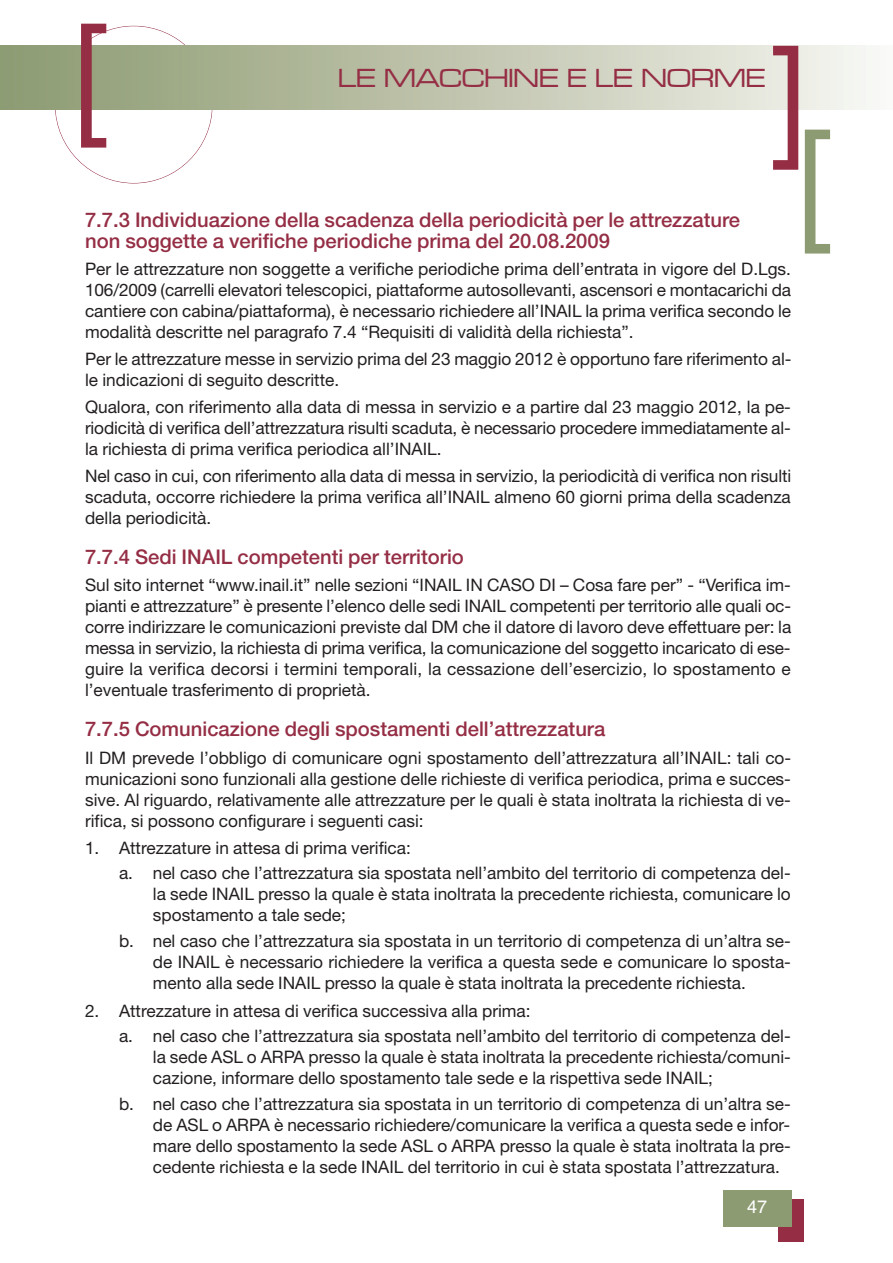
<style>
.page{position:relative;width:893px;height:1263px;background:#fff}
.page>*{position:absolute;margin:0;border:0;box-sizing:border-box;transform-origin:0 0}
.t1{font:27px "Microgramma D Medi Exte";color:#952e45}
.t2{font:500 20.25px/21px "Helvetica Neue";color:#952e45}
.t3{font:18px "Helvetica";color:#fff}
.t4{font:17.25px/21px "Helvetica Neue";color:#231f20;text-align:justify}
</style>
<div class="page">
<div style="left:778px;top:1199px;width:26px;height:43px;background:#952e45"></div>
<div style="left:723px;top:1191px;width:68px;height:36px;background:#8d9b73"></div>
<div style="left:0;top:46px;width:893px;height:64px;background:linear-gradient(to right,#8a986d,#f6f5f1)"></div>
<hr style="left:0;top:46px;width:1px;height:64px;background:#8c9c73">
<svg style="left:773px;top:46px;width:25px;height:124px"></svg>
<svg style="left:81px;top:24px;width:25px;height:124px"></svg>
<svg style="left:805px;top:130px;width:25px;height:124px"></svg>
<p class="t1" style="left:338px;top:62px;width:429px">LE MACCHINE E LE NORME</p>
<p class="t2" style="left:85px;top:211px;width:657px">7.7.3 Individuazione della scadenza della periodicità per le attrezzature non soggette a verifiche periodiche prima del 20.08.2009</p>
<p class="t4" style="left:85px;top:260px;width:708px">Per le attrezzature non soggette a verifiche periodiche prima dell’entrata in vigore del D.Lgs.<br>106/2009 (carrelli elevatori telescopici, piattaforme autosollevanti, ascensori e montacarichi da cantiere con cabina/piattaforma), è necessario richiedere all’INAIL la prima verifica secondo le modalità descritte nel paragrafo 7.4 “Requisiti di validità della richiesta”.</p>
<p class="t4" style="left:85px;top:350px;width:708px">Per le attrezzature messe in servizio prima del 23 maggio 2012 è opportuno fare riferimento al&shy;le indicazioni di seguito descritte.</p>
<p class="t4" style="left:85px;top:398px;width:707px">Qualora, con riferimento alla data di messa in servizio e a partire dal 23 maggio 2012, la pe&shy;riodicità di verifica dell’attrezzatura risulti scaduta, è necessario procedere immediatamente al&shy;la richiesta di prima verifica periodica all’INAIL.</p>
<p class="t4" style="left:85px;top:467px;width:708px">Nel caso in cui, con riferimento alla data di messa in servizio, la periodicità di verifica non risulti scaduta, occorre richiedere la prima verifica all’INAIL almeno 60 giorni prima della scadenza della periodicità.</p>
<p class="t2" style="left:85px;top:548px;width:380px">7.7.4 Sedi INAIL competenti per territorio</p>
<p class="t4" style="left:85px;top:576px;width:708px">Sul sito internet “www.inail.it” nelle sezioni “INAIL IN CASO DI – Cosa fare per” - “Verifica im&shy;pianti e attrezzature” è presente l’elenco delle sedi INAIL competenti per territorio alle quali oc&shy;corre indirizzare le comunicazioni previste dal DM che il datore di lavoro deve effettuare per: la messa in servizio, la richiesta di prima verifica, la comunicazione del soggetto incaricato di ese&shy;guire la verifica decorsi i termini temporali, la cessazione dell’esercizio, lo spostamento e l’eventuale trasferimento di proprietà.</p>
<p class="t2" style="left:85px;top:720px;width:522px">7.7.5 Comunicazione degli spostamenti dell’attrezzatura</p>
<p class="t4" style="left:85px;top:749px;width:708px">Il DM prevede l’obbligo di comunicare ogni spostamento dell’attrezzatura all’INAIL: tali co&shy;municazioni sono funzionali alla gestione delle richieste di verifica periodica, prima e succes&shy;sive. Al riguardo, relativamente alle attrezzature per le quali è stata inoltrata la richiesta di ve&shy;rifica, si possono configurare i seguenti casi:</p>
<p class="t4" style="left:119px;top:837px;width:673px;line-height:25.2px;text-indent:-34px">1. Attrezzature in attesa di prima verifica:<br>a. nel caso che l’attrezzatura sia spostata nell’ambito del territorio di competenza del-</p>
<p class="t4" style="left:153px;top:885px;width:639px">la sede INAIL presso la quale è stata inoltrata la precedente richiesta, comunicare lo spostamento a tale sede;</p>
<p class="t4" style="left:153px;top:931px;width:640px;text-indent:-34px">b. nel caso che l’attrezzatura sia spostata in un territorio di competenza di un’altra se&shy;de INAIL è necessario richiedere la verifica a questa sede e comunicare lo sposta&shy;mento alla sede INAIL presso la quale è stata inoltrata la precedente richiesta.</p>
<p class="t4" style="left:119px;top:1000px;width:673px;line-height:25.2px;text-indent:-34px">2. Attrezzature in attesa di verifica successiva alla prima:<br>a. nel caso che l’attrezzatura sia spostata nell’ambito del territorio di competenza del-</p>
<p class="t4" style="left:153px;top:1048px;width:639px">la sede ASL o ARPA presso la quale è stata inoltrata la precedente richiesta/comuni&shy;cazione, informare dello spostamento tale sede e la rispettiva sede INAIL;</p>
<p class="t4" style="left:153px;top:1095px;width:639px;text-indent:-34px">b. nel caso che l’attrezzatura sia spostata in un territorio di competenza di un’altra se&shy;de ASL o ARPA è necessario richiedere/comunicare la verifica a questa sede e infor&shy;mare dello spostamento la sede ASL o ARPA presso la quale è stata inoltrata la pre&shy;cedente richiesta e la sede INAIL del territorio in cui è stata spostata l’attrezzatura.</p>
<p class="t3" style="left:747px;top:1200px;width:21px">47</p>
</div>
